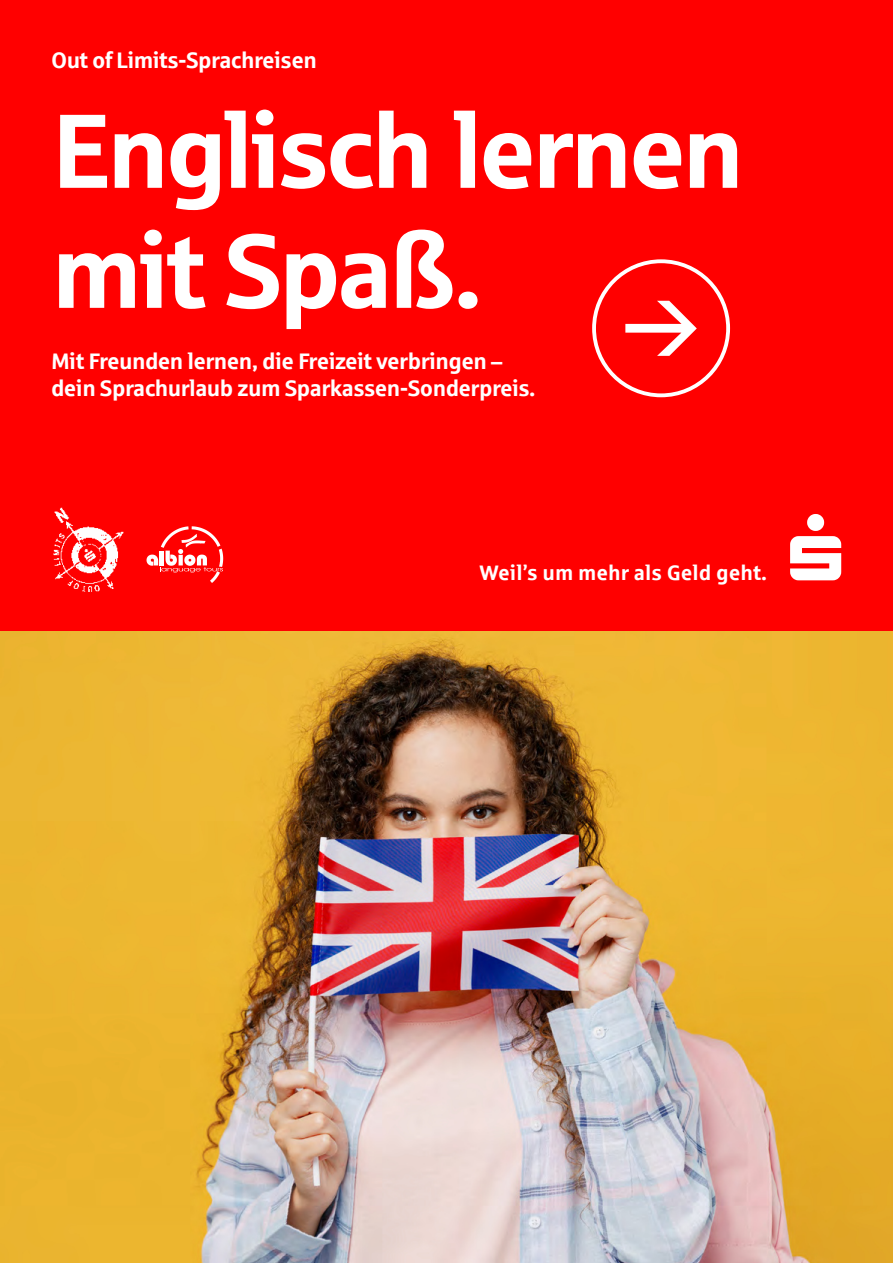
<style>
.page{position:relative;width:893px;height:1263px;background:#fff}
.page>*{position:absolute;margin:0;border:0;box-sizing:border-box;transform-origin:0 0}
.t1{font:700 105px/120px "Sparkasse Rg";letter-spacing:-.045em;color:#fff}
.t2{font:700 22.5px/27px "Sparkasse Rg";letter-spacing:-.025em;color:#fff}
.t3{font:700 21px "Sparkasse Rg";color:#fff}
</style>
<div class="page">
<div style="left:0;top:0;width:893px;height:631px;background:#f00"></div>
<img style="left:0;top:631px;width:893px;height:632px">
<svg style="left:790px;top:514px;width:51px;height:66px"></svg>
<svg style="left:147px;top:526px;width:76px;height:57px"></svg>
<img style="left:53px;top:507px;width:71px;height:85px">
<div style="left:592px;top:259px;width:138px;height:138px;border:4px solid #fff;border-radius:50%"></div>
<svg style="left:625px;top:301px;width:72px;height:55px"></svg>
<p class="t2" style="left:51px;top:48px;width:267px">Out of Limits-Sprachreisen</p>
<h1 class="t1" style="left:51px;top:100px;width:695px">Englisch lernen mit Spaß.</h1>
<p class="t2" style="left:51px;top:349px;width:486px">Mit Freunden lernen, die Freizeit verbringen – dein Sprachurlaub zum Sparkassen-Sonderpreis.</p>
<p class="t3" style="left:479px;top:565px;width:289px">Weil’s um mehr als Geld geht.</p>
</div>
